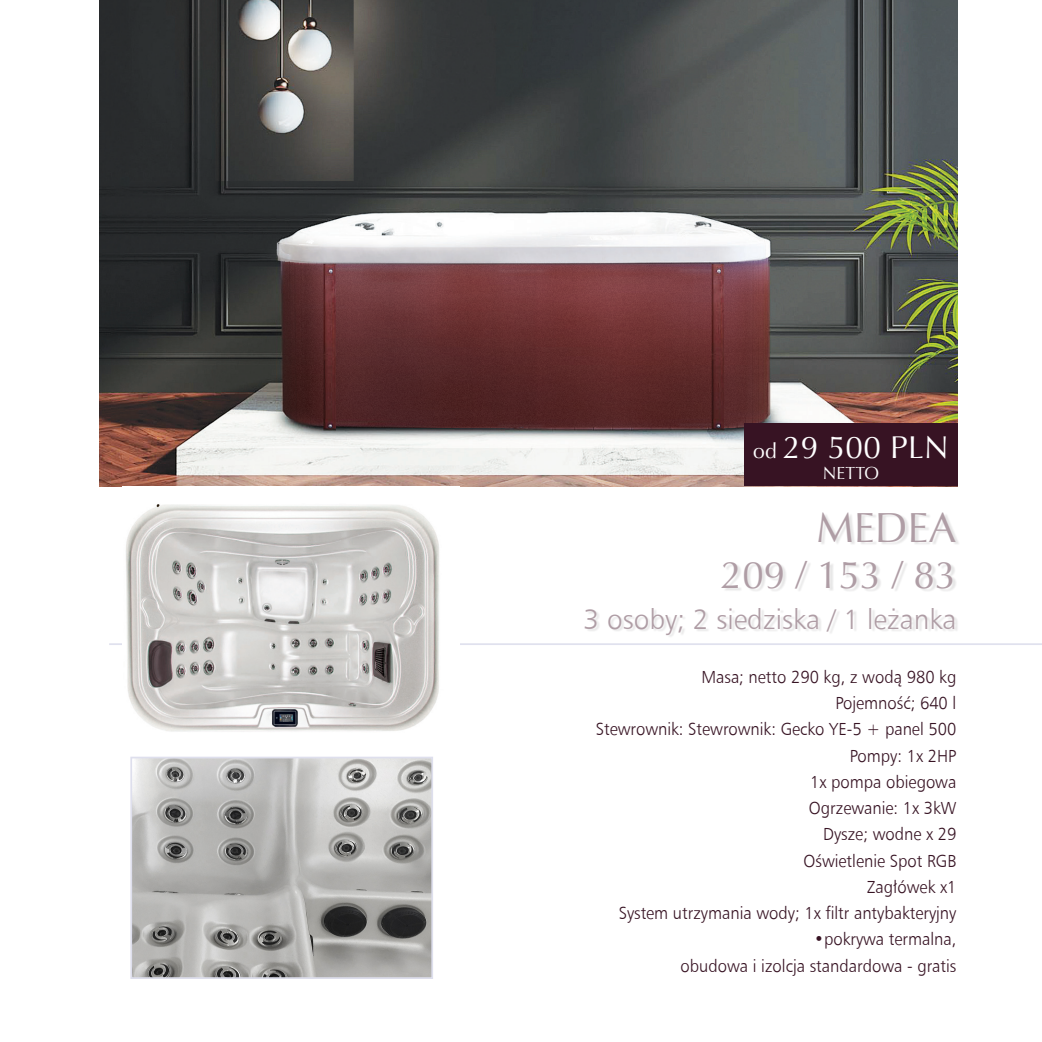
<style>
.page{position:relative;width:1042px;height:1042px;background:#fff}
.page>*{position:absolute;margin:0;border:0;box-sizing:border-box;transform-origin:0 0}
.t1{font:42px "Optima";color:#af9da5}
.t2{font:38.5px "Optima";color:#af9da5}
.t3{font:31.5px "Optima";letter-spacing:.01em;color:#fff}
.t4{font:28px "Humnst 777 Lt EU";color:#af9da5}
.t5{font:17.5px "Humnst 777 Lt EU";color:#371323;scale:.95 1}
.t6{font:17.5px "Optima";letter-spacing:.01em;color:#fff}
.s1{font-size:21px}
</style>
<div class="page">
<img style="left:99px;top:0;width:859px;height:486px">
<div style="left:586px;top:514px;width:374px;height:124px;background:#231f20;opacity:.11"></div>
<hr style="left:109px;top:643px;width:933px;height:2px;background:#e0e1ee">
<img style="left:133px;top:759px;width:297px;height:217px">
<div style="left:130px;top:756px;width:303px;height:223px;border:2px solid #dedfed"></div>
<img style="left:122px;top:504px;width:338px;height:228px">
<div style="left:744px;top:423px;width:213px;height:63px;background:#371323"></div>
<p class="t3" style="left:753px;top:429px;width:197px"><span class="s1">od</span> 29 500 PLN</p>
<p class="t6" style="left:823px;top:462px;width:58px">NETTO</p>
<p class="t1" style="left:816px;top:504px;width:142px">MEDEA</p>
<p class="t2" style="left:721px;top:553px;width:237px">209 / 153 / 83</p>
<p class="t4" style="left:584px;top:602px;width:374px">3 osoby; 2 siedziska / 1 leżanka</p>
<p class="t5" style="left:701px;top:666px;width:270px">Masa; netto 290 kg, z wodą 980 kg</p>
<p class="t5" style="left:835px;top:692px;width:129px">Pojemność; 640 l</p>
<p class="t5" style="left:596px;top:718px;width:381px">Stewrownik: Stewrownik: Gecko YE-5 + panel 500</p>
<p class="t5" style="left:850px;top:745px;width:114px">Pompy: 1x 2HP</p>
<p class="t5" style="left:810px;top:771px;width:155px">1x pompa obiegowa</p>
<p class="t5" style="left:809px;top:797px;width:157px">Ogrzewanie: 1x 3kW</p>
<p class="t5" style="left:823px;top:823px;width:142px">Dysze; wodne x 29</p>
<p class="t5" style="left:803px;top:850px;width:162px">Oświetlenie Spot RGB</p>
<p class="t5" style="left:867px;top:876px;width:95px">Zagłówek x1</p>
<p class="t5" style="left:619px;top:902px;width:357px">System utrzymania wody; 1x filtr antybakteryjny</p>
<p class="t5" style="left:814px;top:928px;width:151px">•pokrywa termalna,</p>
<p class="t5" style="left:680px;top:955px;width:292px">obudowa i izolcja standardowa - gratis</p>
</div>
